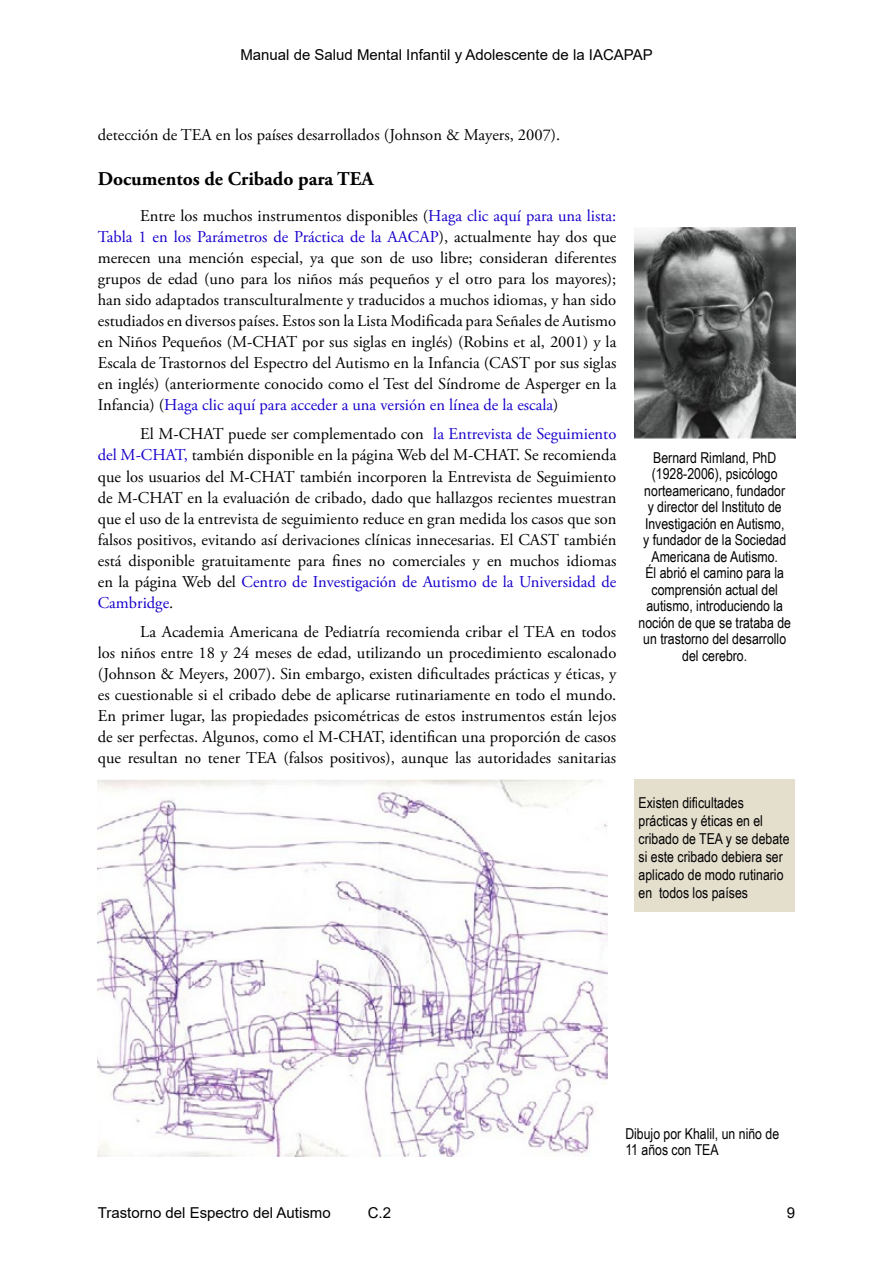
<style>
.page{position:relative;width:893px;height:1263px;background:#fff}
.page>*{position:absolute;margin:0;border:0;box-sizing:border-box;transform-origin:0 0}
.t1{font:700 19.5px "Adobe Garamond Pro";color:#000}
.t2{font:16.5px/21px "Adobe Garamond Pro";color:#000;text-align:justify}
.t3{font:15px/16.5px "Arial Narrow";color:#000}
.t4{font:15px "Arial";color:#000}
.s1{color:#1700cb}
</style>
<div class="page">
<img style="left:98px;top:779px;width:510px;height:378px">
<img style="left:634px;top:227px;width:161px;height:211px">
<div style="left:634px;top:779px;width:161px;height:132px;background:#e4decd"></div>
<p class="t4" style="left:240px;top:45px;width:414px">Manual de Salud Mental Infantil y Adolescente de la IACAPAP</p>
<p class="t2" style="left:98px;top:125px;width:464px">detección de TEA en los países desarrollados (Johnson &amp; Mayers, 2007).</p>
<p class="t1" style="left:98px;top:167px;width:277px">Documentos de Cribado para TEA</p>
<p class="t2" style="left:98px;top:206px;width:520px;text-indent:43px">Entre los muchos instrumentos disponibles (<span class="s1">Haga clic aquí para una lista:<br>Tabla 1 en los Parámetros de Práctica de la AACAP</span>), actualmente hay dos que merecen una mención especial, ya que son de uso libre; consideran diferentes grupos de edad (uno para los niños más pequeños y el otro para los mayores); han sido adaptados transculturalmente y traducidos a muchos idiomas, y han sido estudiados en diversos países. Estos son la Lista Modificada para Señales de Autismo en Niños Pequeños (M-CHAT por sus siglas en inglés) (Robins et al, 2001) y la Escala de Trastornos del Espectro del Autismo en la Infancia (CAST por sus siglas en inglés) (anteriormente conocido como el Test del Síndrome de Asperger en la Infancia) (<span class="s1">Haga clic aquí para acceder a una versión en línea de la escala</span>)</p>
<p class="t2" style="left:98px;top:424px;width:520px;text-indent:43px">El M-CHAT puede ser complementado con <span class="s1">la Entrevista de Seguimiento del M-CHAT,</span> también disponible en la página Web del M-CHAT. Se recomienda que los usuarios del M-CHAT también incorporen la Entrevista de Seguimiento de M-CHAT en la evaluación de cribado, dado que hallazgos recientes muestran que el uso de la entrevista de seguimiento reduce en gran medida los casos que son falsos positivos, evitando así derivaciones clínicas innecesarias. El CAST también está disponible gratuitamente para fines no comerciales y en muchos idiomas en la página Web del <span class="s1">Centro de Investigación de Autismo de la Universidad de Cambridge</span>.</p>
<p class="t2" style="left:98px;top:622px;width:520px;text-indent:43px">La Academia Americana de Pediatría recomienda cribar el TEA en todos los niños entre 18 y 24 meses de edad, utilizando un procedimiento escalonado (Johnson &amp; Meyers, 2007). Sin embargo, existen dificultades prácticas y éticas, y es cuestionable si el cribado debe de aplicarse rutinariamente en todo el mundo.<br>En primer lugar, las propiedades psicométricas de estos instrumentos están lejos de ser perfectas. Algunos, como el M-CHAT, identifican una proporción de casos que resultan no tener TEA (falsos positivos), aunque las autoridades sanitarias</p>
<p class="t3" style="left:638px;top:448px;width:154px;text-align:center">Bernard Rimland, PhD (1928-2006), psicólogo norteamericano, fundador<br>y director del Instituto de<br>Investigación en Autismo,<br>y fundador de la Sociedad<br>Americana de Autismo.<br>Él abrió el camino para la comprensión actual del autismo, introduciendo la noción de que se trataba de un trastorno del desarrollo del cerebro.</p>
<p class="t3" style="left:639px;top:793px;width:152px;line-height:18px">Existen dificultades prácticas y éticas en el cribado de TEA y se debate si este cribado debiera ser aplicado de modo rutinario en todos los países</p>
<p class="t3" style="left:625px;top:1124px;width:155px">Dibujo por Khalil, un niño de<br>11 años con TEA</p>
<p class="t4" style="left:98px;top:1202px;width:234px">Trastorno del Espectro del Autismo</p>
<p class="t4" style="left:368px;top:1202px;width:25px">C.2</p>
<p class="t4" style="left:787px;top:1202px;width:10px">9</p>
</div>
